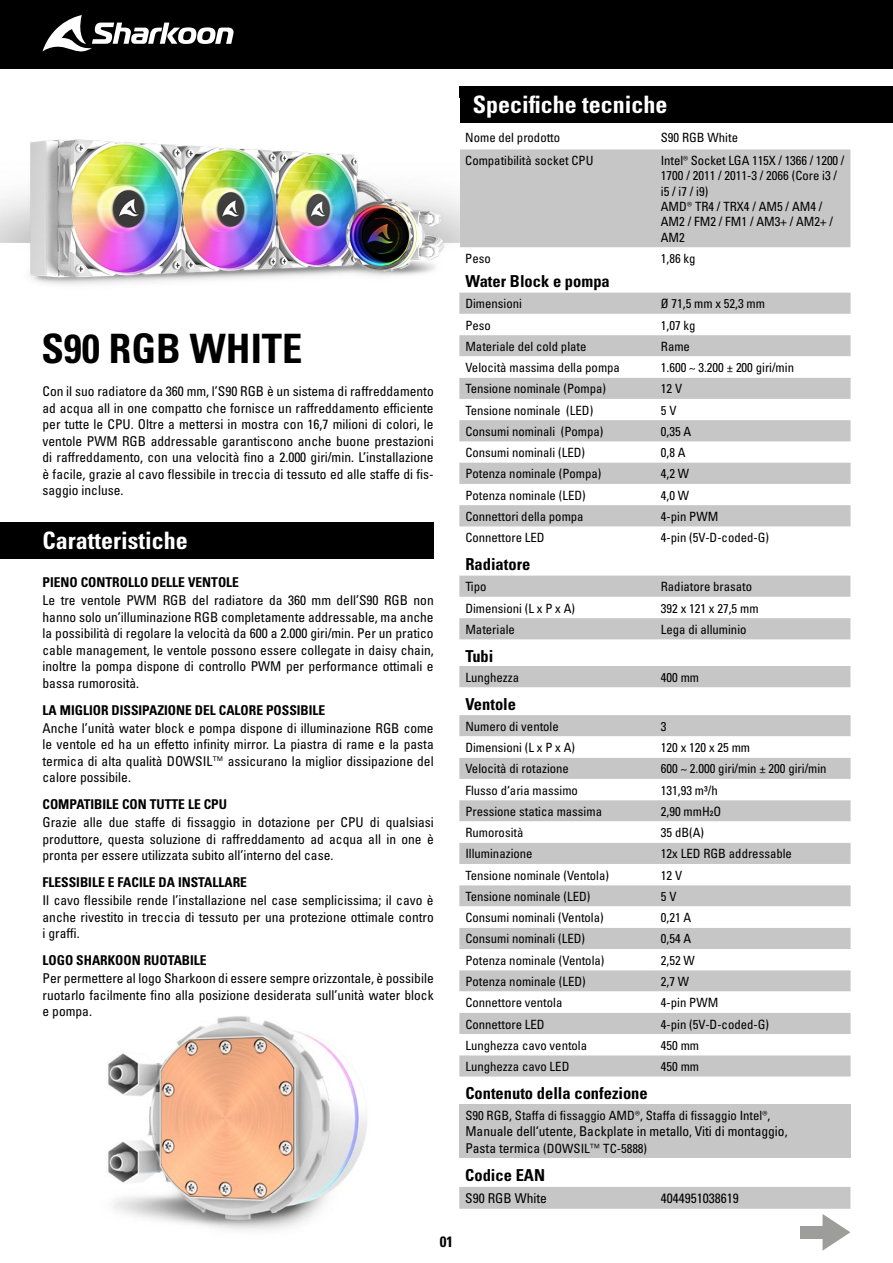
<style>
.page{position:relative;width:893px;height:1263px;background:#fff}
.page>*{position:absolute;margin:0;border:0;box-sizing:border-box;transform-origin:0 0}
.t1{font:40.5px "Univers LTCYR 67 Bold Cond";color:#000}
.t2{font:24px "Univers LTCYR 67 Bold Cond";color:#fff}
.t3{font:16.5px "Univers LTCYR 67 Bold Cond";color:#000}
.t4{font:15px "Univers LTCYR 67 Bold Cond";color:#000}
.t5{font:condensed 13.5px/16.5px "Univers LTCYR 57";color:#000;text-align:justify}
.t6{font:13.5px "Univers LTCYR 67 Bold Cond";color:#000}
.t7{font:condensed 12.75px/15.3px "Univers LTCYR 57";color:#000}
.s1{font-size:12.75px}
.s2{font-size:13.5px}
</style>
<div class="page">
<div style="left:0;top:0;width:893px;height:69px;background:#000"></div>
<svg style="left:43px;top:15px;width:191px;height:37px"></svg>
<img style="left:108px;top:1016px;width:259px;height:215px">
<div style="left:459px;top:86px;width:434px;height:37px;background:#000"></div>
<div style="left:459px;top:149px;width:391px;height:98px;background:#c6c6c6"></div>
<svg style="left:459px;top:576px;width:391px;height:63px"></svg>
<div style="left:459px;top:715px;width:391px;height:361px;background:#c6c6c6"></div>
<svg style="left:459px;top:736px;width:391px;height:319px"></svg>
<div style="left:459px;top:1104px;width:391px;height:54px;background:#c6c6c6"></div>
<svg style="left:459px;top:1187px;width:391px;height:64px"></svg>
<div style="left:800px;top:1226px;width:25px;height:12px;background:#9d9d9c"></div>
<img style="left:0;top:139px;width:459px;height:146px">
<div style="left:0;top:522px;width:434px;height:37px;background:#000"></div>
<svg style="left:459px;top:293px;width:391px;height:233px;fill:#c6c6c6"></svg>
<svg style="left:459px;top:314px;width:391px;height:64px"></svg>
<div style="left:459px;top:666px;width:391px;height:21px;background:#c6c6c6"></div>
<p class="t1" style="left:41px;top:324px;width:262px">S90 RGB WHITE</p>
<p class="t5" style="left:43px;top:383px;width:393px">Con il suo radiatore da 360 mm, l’S90 RGB è un sistema di raffreddamento ad acqua all in one compatto che fornisce un raffreddamento efficiente per tutte le CPU. Oltre a mettersi in mostra con 16,7 milioni di colori, le ventole PWM RGB addressable garantiscono anche buone prestazioni di raffreddamento, con una velocità fino a 2.000 giri/min. L’installazione è facile, grazie al cavo flessibile in treccia di tessuto ed alle staffe di fis&shy;saggio incluse.</p>
<p class="t2" style="left:43px;top:526px;width:147px">Caratteristiche</p>
<p class="t6" style="left:43px;top:574px;width:198px">PIENO CONTROLLO DELLE VENTOLE</p>
<p class="t5" style="left:43px;top:592px;width:393px">Le tre ventole PWM RGB del radiatore da 360 mm dell’S90 RGB non hanno solo un’illuminazione RGB completamente addressable, ma anche la possibilità di regolare la velocità da 600 a 2.000 giri/min. Per un pratico cable management, le ventole possono essere collegate in daisy chain, inoltre la pompa dispone di controllo PWM per performance ottimali e bassa rumorosità.</p>
<p class="t6" style="left:43px;top:701px;width:284px">LA MIGLIOR DISSIPAZIONE DEL CALORE POSSIBILE</p>
<p class="t5" style="left:43px;top:719px;width:393px">Anche l’unità water block e pompa dispone di illuminazione RGB come le ventole ed ha un effetto infinity mirror. La piastra di rame e la pasta termica di alta qualità DOWSIL™ assicurano la miglior dissipazione del calore possibile.</p>
<p class="t6" style="left:43px;top:796px;width:186px">COMPATIBILE CON TUTTE LE CPU</p>
<p class="t5" style="left:43px;top:814px;width:393px">Grazie alle due staffe di fissaggio in dotazione per CPU di qualsiasi produttore, questa soluzione di raffreddamento ad acqua all in one è pronta per essere utilizzata subito all’interno del case.</p>
<p class="t6" style="left:43px;top:874px;width:206px">FLESSIBILE E FACILE DA INSTALLARE</p>
<p class="t5" style="left:43px;top:892px;width:393px">Il cavo flessibile rende l’installazione nel case semplicissima; il cavo è anche rivestito in treccia di tessuto per una protezione ottimale contro i graffi.</p>
<p class="t6" style="left:43px;top:952px;width:166px">LOGO SHARKOON RUOTABILE</p>
<p class="t5" style="left:43px;top:970px;width:393px">Per permettere al logo Sharkoon di essere sempre orizzontale, è possibile ruotarlo facilmente fino alla posizione desiderata sull’unità water block e pompa.</p>
<p class="t4" style="left:440px;top:1232px;width:15px">01</p>
<p class="t2" style="left:473px;top:90px;width:196px">Specifiche tecniche</p>
<p class="t7" style="left:465px;top:130px;width:96px">Nome del prodotto</p>
<p class="t7" style="left:661px;top:130px;width:79px">S90 RGB White</p>
<p class="t7" style="left:465px;top:153px;width:130px">Compatibilità socket CPU</p>
<p class="t7" style="left:661px;top:153px;width:185px">Intel® Socket LGA 115X / 1366 / 1200 /<br>1700 / 2011 / 2011-3 / 2066 (Core i3 / i5 / i7 / i9)<br>AMD® TR4 / TRX4 / AM5 / AM4 /<br>AM2 / FM2 / FM1 / AM3+ / AM2+ /<br>AM2</p>
<p class="t7" style="left:465px;top:250px;width:27px">Peso</p>
<p class="t7" style="left:661px;top:250px;width:36px">1,86 kg</p>
<p class="t3" style="left:465px;top:271px;width:146px">Water Block e pompa</p>
<p class="t7" style="left:465px;top:296px;width:58px">Dimensioni</p>
<p class="t7" style="left:661px;top:296px;width:106px">Ø 71,5 mm x 52,3 mm</p>
<p class="t7" style="left:465px;top:317px;width:27px">Peso</p>
<p class="t7" style="left:661px;top:317px;width:36px">1,07 kg</p>
<p class="t7" style="left:465px;top:338px;width:123px">Materiale del cold plate</p>
<p class="t7" style="left:661px;top:338px;width:31px">Rame</p>
<p class="t7" style="left:465px;top:360px;width:156px">Velocità massima della pompa</p>
<p class="t7" style="left:661px;top:360px;width:135px">1.600 ~ 3.200 ± 200 giri/min</p>
<p class="t7" style="left:465px;top:381px;width:142px">Tensione nominale (Pompa)</p>
<p class="t7" style="left:661px;top:381px;width:23px">12 V</p>
<p class="t7" style="left:465px;top:402px;width:129px">Tensione nominale (LED)</p>
<p class="t7" style="left:661px;top:402px;width:17px">5 V</p>
<p class="t7" style="left:465px;top:423px;width:140px">Consumi nominali (Pompa)</p>
<p class="t7" style="left:661px;top:423px;width:32px">0,35 A</p>
<p class="t7" style="left:465px;top:445px;width:121px">Consumi nominali (LED)</p>
<p class="t7" style="left:661px;top:445px;width:26px">0,8 A</p>
<p class="t7" style="left:465px;top:466px;width:138px">Potenza nominale (Pompa)</p>
<p class="t7" style="left:661px;top:466px;width:30px">4,2 W</p>
<p class="t7" style="left:465px;top:487px;width:122px">Potenza nominale (LED)</p>
<p class="t7" style="left:661px;top:487px;width:30px">4,0 W</p>
<p class="t7" style="left:465px;top:508px;width:120px">Connettori della pompa</p>
<p class="t7" style="left:661px;top:508px;width:59px">4-pin PWM</p>
<p class="t7" style="left:465px;top:530px;width:81px">Connettore LED</p>
<p class="t7" style="left:661px;top:530px;width:110px">4-pin (5V-D-coded-G)</p>
<p class="t3" style="left:465px;top:554px;width:67px">Radiatore</p>
<p class="t7" style="left:465px;top:579px;width:23px">Tipo</p>
<p class="t7" style="left:661px;top:579px;width:93px">Radiatore brasato</p>
<p class="t7" style="left:465px;top:600px;width:111px">Dimensioni (L x P x A)</p>
<p class="t7" style="left:661px;top:600px;width:99px">392 x 121 x 27,5 mm</p>
<p class="t7" style="left:465px;top:621px;width:51px">Materiale</p>
<p class="t7" style="left:661px;top:621px;width:87px">Lega di alluminio</p>
<p class="t3" style="left:465px;top:646px;width:30px">Tubi</p>
<p class="t7" style="left:465px;top:669px;width:55px">Lunghezza</p>
<p class="t7" style="left:661px;top:669px;width:40px">400 mm</p>
<p class="t3" style="left:465px;top:694px;width:52px">Ventole</p>
<p class="t7" style="left:465px;top:718px;width:95px">Numero di ventole</p>
<p class="t7" style="left:661px;top:718px;width:7px">3</p>
<p class="t7" style="left:465px;top:740px;width:111px">Dimensioni (L x P x A)</p>
<p class="t7" style="left:661px;top:740px;width:91px">120 x 120 x 25 mm</p>
<p class="t7" style="left:465px;top:761px;width:105px">Velocità di rotazione</p>
<p class="t7" style="left:661px;top:761px;width:167px">600 ~ 2.000 giri/min ± 200 giri/min</p>
<p class="t7" style="left:465px;top:782px;width:114px">Flusso d‘aria massimo</p>
<p class="t7" style="left:661px;top:782px;width:58px">131,93 m³/h</p>
<p class="t7" style="left:465px;top:803px;width:138px">Pressione statica massima</p>
<p class="t7" style="left:661px;top:803px;width:62px">2,90 mmH₂O</p>
<p class="t7" style="left:465px;top:825px;width:60px">Rumorosità</p>
<p class="t7" style="left:661px;top:825px;width:45px">35 dB(A)</p>
<p class="t7" style="left:465px;top:846px;width:69px">Illuminazione</p>
<p class="t7" style="left:661px;top:846px;width:132px">12x LED RGB addressable</p>
<p class="t7" style="left:465px;top:867px;width:145px">Tensione nominale (Ventola)</p>
<p class="t7" style="left:661px;top:867px;width:23px">12 V</p>
<p class="t7" style="left:465px;top:888px;width:127px">Tensione nominale (LED)</p>
<p class="t7" style="left:661px;top:888px;width:17px">5 V</p>
<p class="t7" style="left:465px;top:910px;width:140px">Consumi nominali (Ventola)</p>
<p class="t7" style="left:661px;top:910px;width:32px">0,21 A</p>
<p class="t7" style="left:465px;top:931px;width:121px">Consumi nominali (LED)</p>
<p class="t7" style="left:661px;top:931px;width:32px">0,54 A</p>
<p class="t7" style="left:465px;top:952px;width:141px">Potenza nominale (Ventola)</p>
<p class="t7" style="left:661px;top:952px;width:35px">2,52 W</p>
<p class="t7" style="left:465px;top:973px;width:122px">Potenza nominale (LED)</p>
<p class="t7" style="left:661px;top:973px;width:30px">2,7 W</p>
<p class="t7" style="left:465px;top:995px;width:99px">Connettore ventola</p>
<p class="t7" style="left:661px;top:995px;width:59px">4-pin PWM</p>
<p class="t7" style="left:465px;top:1016px;width:81px">Connettore LED</p>
<p class="t7" style="left:661px;top:1016px;width:110px">4-pin (5V-D-coded-G)</p>
<p class="t7" style="left:465px;top:1037px;width:123px">Lunghezza cavo ventola</p>
<p class="t7" style="left:661px;top:1037px;width:40px">450 mm</p>
<p class="t7" style="left:465px;top:1058px;width:106px">Lunghezza cavo LED</p>
<p class="t7" style="left:661px;top:1058px;width:40px">450 mm</p>
<p class="t3" style="left:465px;top:1083px;width:184px">Contenuto della confezione</p>
<p class="t7" style="left:465px;top:1108px;width:306px">S90 RGB, Staffa di fissaggio AMD®, Staffa di fissaggio Intel®,</p>
<p class="t5" style="left:465px;top:1123px;width:324px">Manuale dell‘utente<span class="s1">,</span> Backplate in metallo<span class="s1">,</span> Viti di montaggio<span class="s1">,</span></p>
<p class="t7" style="left:465px;top:1140px;width:183px"><span class="s2">Pasta termica</span> (DOWSIL™ TC-5888)</p>
<p class="t3" style="left:465px;top:1165px;width:81px">Codice EAN</p>
<p class="t5" style="left:465px;top:1190px;width:83px">S90 RGB White</p>
<p class="t5" style="left:661px;top:1190px;width:79px">4044951038619</p>
</div>
